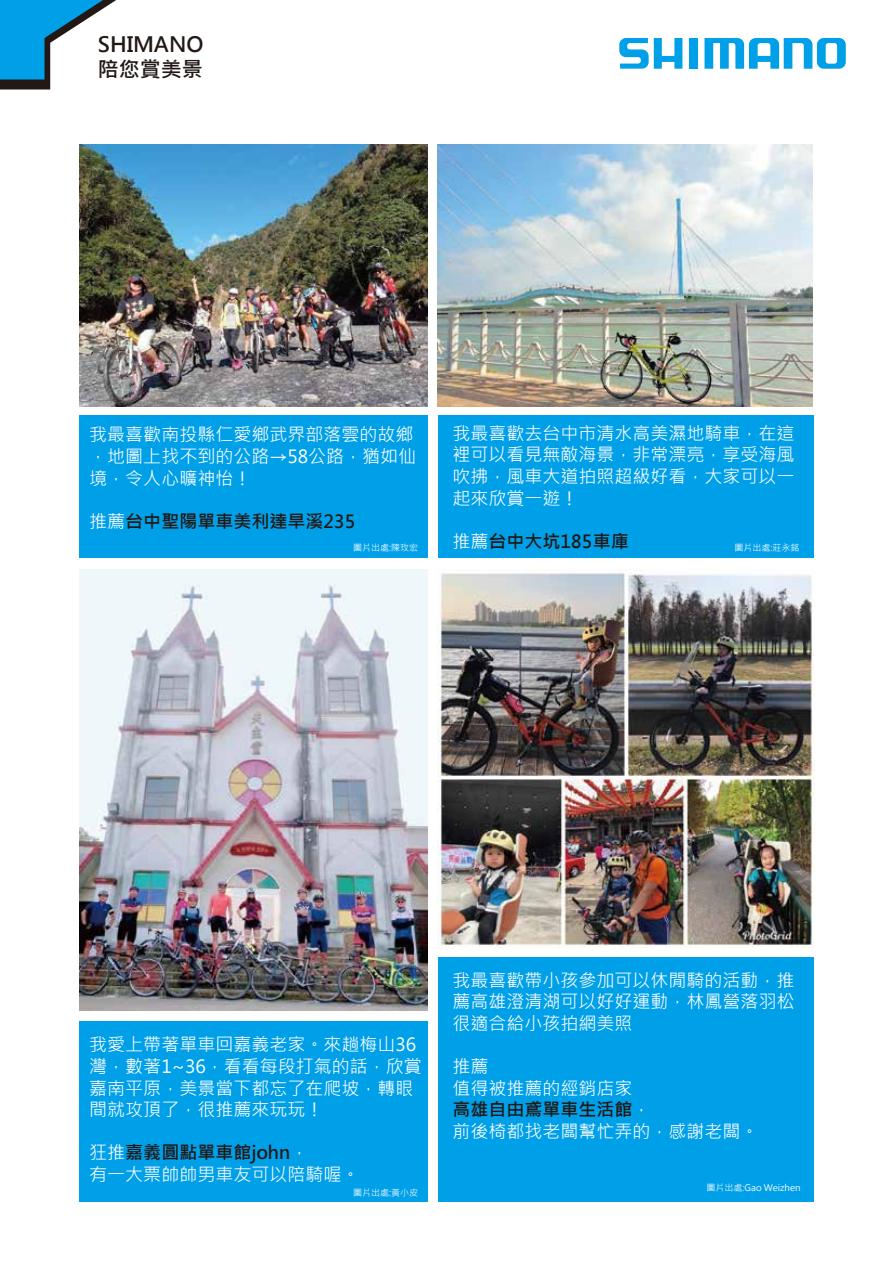
<style>
.page{position:relative;width:893px;height:1263px;background:#fff}
.page>*{position:absolute;margin:0;border:0;box-sizing:border-box;transform-origin:0 0}
.t1{font:700 21px/25.2px "Microsoft Jheng Hei";color:#221815}
.t2{font:18px/21.6px "Microsoft Jheng Hei";color:#fff}
.t3{font:700 18px "Microsoft Jheng Hei";color:#221815}
.t4{font:9px "Microsoft Jheng Hei";color:#fff}
.s1{font-weight:400;color:#fff}
.s2{font-weight:700;color:#221815}
</style>
<div class="page">
<svg style="left:619px;top:38px;width:63px;height:31px"></svg>
<div style="left:689px;top:38px;width:9px;height:31px;background:#00a0e9"></div>
<svg style="left:704px;top:38px;width:142px;height:31px"></svg>
<svg style="left:0;top:0;width:116px;height:90px"></svg>
<img style="left:80px;top:145px;width:348px;height:261px">
<div style="left:80px;top:415px;width:348px;height:143px;background:#00a0e9"></div>
<div style="left:438px;top:415px;width:375px;height:143px;background:#00a0e9"></div>
<img style="left:438px;top:145px;width:374px;height:261px">
<img style="left:438px;top:570px;width:377px;height:377px">
<div style="left:438px;top:957px;width:375px;height:245px;background:#00a0e9"></div>
<div style="left:80px;top:1022px;width:348px;height:180px;background:#00a0e9"></div>
<img style="left:80px;top:570px;width:348px;height:440px">
<p class="t1" style="left:98px;top:32px;width:107px">SHIMANO陪您賞美景</p>
<p class="t2" style="left:89px;top:424px;width:328px">我最喜歡南投縣仁愛鄉武界部落雲的故鄉，地圖上找不到的公路→58公路，猶如仙境，令人心曠神怡！</p>
<p class="t3" style="left:89px;top:510px;width:268px"><span class="s1">推薦</span>台中聖陽單車美利達旱溪235</p>
<p class="t4" style="left:353px;top:542px;width:67px">圖片出處:陳玫宏</p>
<p class="t2" style="left:452px;top:422px;width:344px;text-align:justify">我最喜歡去台中市清水高美濕地騎車，在這裡可以看見無敵海景，非常漂亮，享受海風吹拂，風車大道拍照超級好看，大家可以一起來欣賞一遊！</p>
<p class="t3" style="left:452px;top:530px;width:178px"><span class="s1">推薦</span>台中大坑185車庫</p>
<p class="t4" style="left:734px;top:542px;width:67px">圖片出處:莊永銘</p>
<p class="t2" style="left:89px;top:1034px;width:334px">我愛上帶著單車回嘉義老家。來趟梅山36灣，數著1~36，看看每段打氣的話，欣賞嘉南平原，美景當下都忘了在爬坡，轉眼間就攻頂了，很推薦來玩玩！</p>
<p class="t2" style="left:89px;top:1142px;width:272px">狂推<span class="s2">嘉義圓點單車館john</span>，<br>有一大票帥帥男車友可以陪騎喔。</p>
<p class="t4" style="left:353px;top:1187px;width:67px">圖片出處:黃小皮</p>
<p class="t2" style="left:452px;top:969px;width:344px;text-align:justify">我最喜歡帶小孩參加可以休閒騎的活動，推薦高雄澄清湖可以好好運動，林鳳營落羽松很適合給小孩拍網美照</p>
<p class="t2" style="left:452px;top:1056px;width:307px">推薦<br>值得被推薦的經銷店家<br><span class="s2">高雄自由鳶單車生活館</span>，<br>前後椅都找老闆幫忙弄的，感謝老闆。</p>
<p class="t4" style="left:706px;top:1182px;width:96px">圖片出處:Gao Weizhen</p>
</div>
